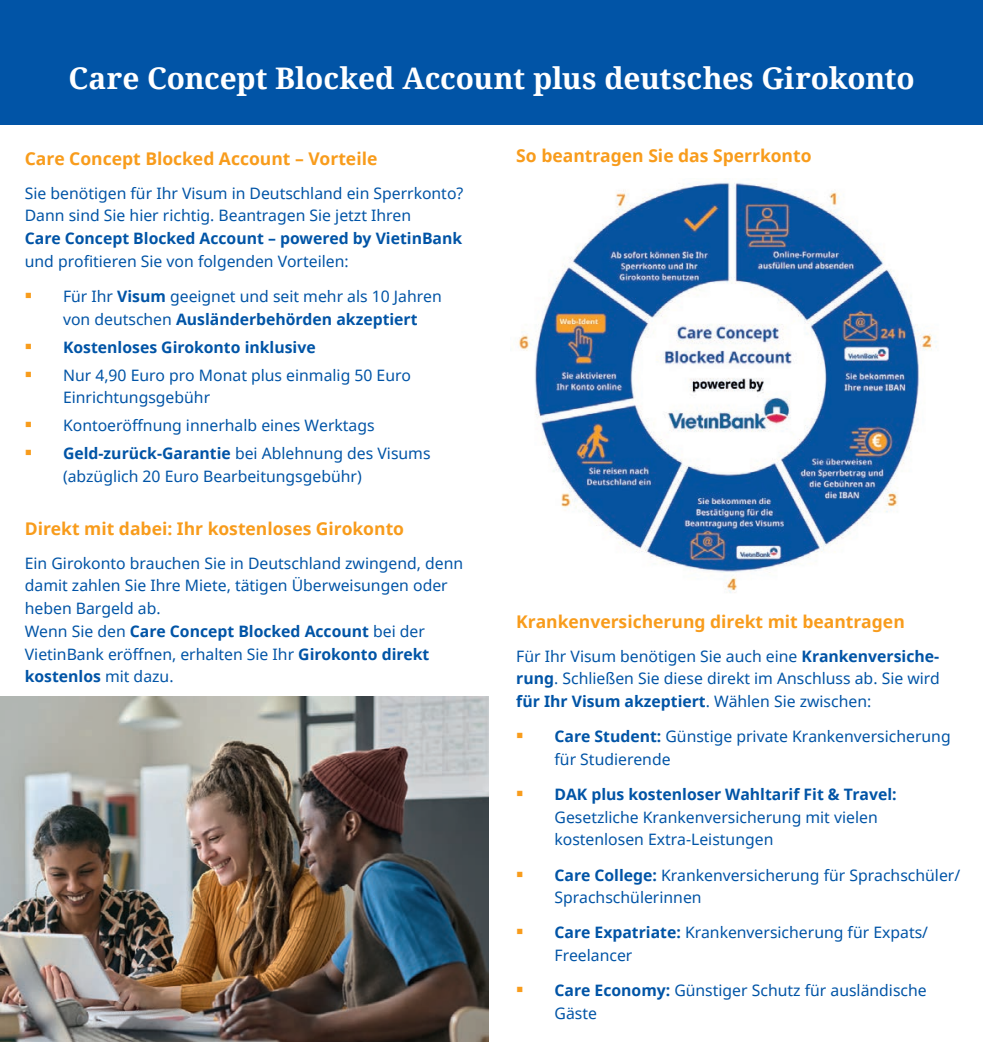
<style>
.page{position:relative;width:983px;height:1042px;background:#fff}
.page>*{position:absolute;margin:0;border:0;box-sizing:border-box;transform-origin:0 0}
.t1{font:700 29.75px "Noto Serif";letter-spacing:-.01em;color:#fff}
.t2{font:700 17.5px "Noto Sans";color:#f89c1c}
.t3{font:15.75px/22.8px "Noto Sans";color:#0154a6}
.t4{font:700 15.75px "Noto Sans";color:#0154a6}
.s1{font-style:italic;font-size:21px;color:#f89c1c}
.s2{font-weight:700}
.s3{font-weight:400;font-style:italic;font-size:21px;color:#f89c1c}
</style>
<div class="page">
<div style="left:0;top:0;width:982px;height:124px;background:#0154a6"></div>
<img style="left:518px;top:182px;width:419px;height:411px">
<img style="left:0;top:697px;width:488px;height:345px">
<h1 class="t1" style="left:68px;top:57px;width:847px">Care Concept Blocked Account plus deutsches Girokonto</h1>
<p class="t2" style="left:25px;top:147px;width:354px">Care Concept Blocked Account – Vorteile</p>
<p class="t3" style="left:25px;top:181px;width:440px">Sie benötigen für Ihr Visum in Deutschland ein Sperrkonto?<br>Dann sind Sie hier richtig. Beantragen Sie jetzt Ihren</p>
<p class="t4" style="left:25px;top:227px;width:439px">Care Concept Blocked Account – powered by VietinBank</p>
<p class="t3" style="left:25px;top:249px;width:325px">und profitieren Sie von folgenden Vorteilen:</p>
<p class="t3" style="left:63px;top:284px;width:380px;text-indent:-38px"><span class="s1">▪</span> Für Ihr <span class="s2">Visum</span> geeignet und seit mehr als 10 Jahren von deutschen <span class="s2">Ausländerbehörden akzeptiert</span></p>
<p class="t4" style="left:25px;top:336px;width:292px"><span class="s3">▪</span> Kostenloses Girokonto inklusive</p>
<p class="t3" style="left:63px;top:363px;width:349px;text-indent:-38px"><span class="s1">▪</span> Nur 4,90 Euro pro Monat plus einmalig 50 Euro<br>Einrichtungsgebühr</p>
<p class="t3" style="left:25px;top:414px;width:351px"><span class="s1">▪</span> Kontoeröffnung innerhalb eines Werktags</p>
<p class="t3" style="left:63px;top:442px;width:369px;text-indent:-38px"><span class="s1">▪</span> <span class="s2">Geld-zurück-Garantie</span> bei Ablehnung des Visums (abzüglich 20 Euro Bearbeitungsgebühr)</p>
<p class="t2" style="left:25px;top:517px;width:380px">Direkt mit dabei: Ihr kostenloses Girokonto</p>
<p class="t3" style="left:25px;top:551px;width:440px">Ein Girokonto brauchen Sie in Deutschland zwingend, denn damit zahlen Sie Ihre Miete, tätigen Überweisungen oder heben Bargeld ab.<br>Wenn Sie den <span class="s2">Care Concept Blocked Account</span> bei der VietinBank eröffnen, erhalten Sie Ihr <span class="s2">Girokonto direkt kostenlos</span> mit dazu.</p>
<p class="t2" style="left:516px;top:144px;width:297px">So beantragen Sie das Sperrkonto</p>
<p class="t2" style="left:516px;top:610px;width:390px">Krankenversicherung direkt mit beantragen</p>
<p class="t3" style="left:516px;top:644px;width:425px;text-align:justify">Für Ihr Visum benötigen Sie auch eine <span class="s2">Krankenversiche&shy;rung</span>. Schließen Sie diese direkt im Anschluss ab. Sie wird <span class="s2">für Ihr Visum akzeptiert</span>. Wählen Sie zwischen:</p>
<p class="t3" style="left:554px;top:725px;width:397px;text-indent:-38px"><span class="s1">▪</span> <span class="s2">Care Student:</span> Günstige private Krankenversicherung für Studierende</p>
<p class="t3" style="left:554px;top:782px;width:343px;text-indent:-38px"><span class="s1">▪</span> <span class="s2">DAK plus kostenloser Wahltarif Fit &amp; Travel:<br></span>Gesetzliche Krankenversicherung mit vielen kostenlosen Extra-Leistungen</p>
<p class="t3" style="left:554px;top:863px;width:407px;text-indent:-38px"><span class="s1">▪</span> <span class="s2">Care College:</span> Krankenversicherung für Sprachschüler/<br>Sprachschülerinnen</p>
<p class="t3" style="left:554px;top:921px;width:375px;text-indent:-38px"><span class="s1">▪</span> <span class="s2">Care Expatriate:</span> Krankenversicherung für Expats/<br>Freelancer</p>
<p class="t3" style="left:554px;top:978px;width:373px;text-indent:-38px"><span class="s1">▪</span> <span class="s2">Care Economy:</span> Günstiger Schutz für ausländische<br>Gäste</p>
</div>
